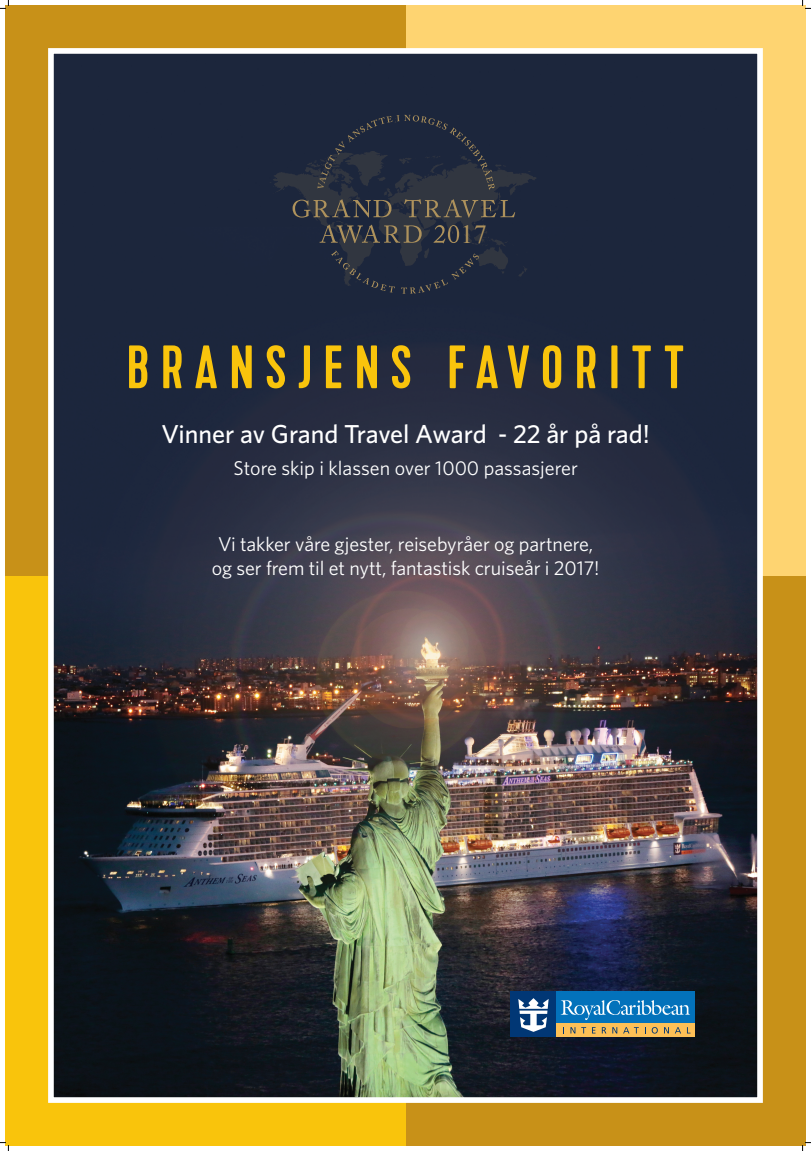
<style>
.page{position:relative;width:811px;height:1151px;background:#fff}
.page>*{position:absolute;margin:0;border:0;box-sizing:border-box;transform-origin:0 0}
.t1{font:61.08px "Kapra";letter-spacing:.2em;color:#f9c40c}
.t2{font:26.08px "Times New Roman";color:#ae925c}
.t3{font:500 26px "Whitney";letter-spacing:-.005em;color:#fff}
.t4{font:20px "Whitney";letter-spacing:-.005em;color:#fff}
</style>
<div class="page">
<div style="left:405px;top:575px;width:401px;height:571px;background:#c89118"></div>
<div style="left:5px;top:575px;width:400px;height:571px;background:#f9c40c"></div>
<div style="left:405px;top:5px;width:401px;height:570px;background:#fed471"></div>
<div style="left:5px;top:5px;width:400px;height:570px;background:#c89118"></div>
<img style="left:55px;top:55px;width:700px;height:1041px">
<div style="left:48px;top:48px;width:714px;height:1055px;border:6px solid #fff"></div>
<svg style="left:269px;top:118px;width:268px;height:168px;background:#20293c"></svg>
<svg style="left:331px;top:250px;width:64px;height:43px;background:#242c3d"></svg>
<svg style="left:401px;top:253px;width:78px;height:41px;background:#222a3d"></svg>
<svg style="left:317px;top:115px;width:177px;height:75px;background:#242c3d"></svg>
<svg style="left:292px;top:199px;width:99px;height:19px;background:#444344"></svg>
<svg style="left:404px;top:199px;width:111px;height:19px;background:#464544"></svg>
<svg style="left:319px;top:225px;width:102px;height:18px;background:#484645"></svg>
<svg style="left:433px;top:225px;width:26px;height:18px"></svg>
<div style="left:511px;top:991px;width:183px;height:46px;background:#0372bb"></div>
<div style="left:511px;top:991px;width:45px;height:46px;background:#013775"></div>
<div style="left:556px;top:1023px;width:138px;height:14px;background:#fdc056"></div>
<svg style="left:570px;top:1027px;width:5px;height:6px"></svg>
<svg style="left:581px;top:1027px;width:5px;height:6px"></svg>
<svg style="left:592px;top:1027px;width:3px;height:6px"></svg>
<svg style="left:601px;top:1027px;width:5px;height:6px"></svg>
<svg style="left:612px;top:1027px;width:5px;height:6px"></svg>
<svg style="left:623px;top:1027px;width:15px;height:6px"></svg>
<svg style="left:651px;top:1027px;width:6px;height:6px"></svg>
<svg style="left:664px;top:1027px;width:17px;height:6px"></svg>
<svg style="left:518px;top:998px;width:30px;height:34px"></svg>
<svg style="left:560px;top:1000px;width:130px;height:20px"></svg>
<svg style="left:0;top:0;width:9px;height:9px"></svg>
<svg style="left:0;top:1142px;width:9px;height:9px"></svg>
<svg style="left:802px;top:0;width:8px;height:9px"></svg>
<svg style="left:802px;top:1142px;width:8px;height:9px"></svg>
<p class="t2" style="left:460px;top:216px;width:28px">17</p>
<p class="t1" style="left:127px;top:332px;width:558px">BRANSJENS FAVORITT</p>
<p class="t3" style="left:161px;top:418px;width:490px">Vinner av Grand Travel Award - 22 år på rad!</p>
<p class="t4" style="left:233px;top:456px;width:346px">Store skip i klassen over 1000 passasjerer</p>
<p class="t4" style="left:218px;top:532px;width:376px">Vi takker våre gjester, reisebyråer og partnere,</p>
<p class="t4" style="left:212px;top:556px;width:389px">og ser frem til et nytt, fantastisk cruiseår i 2017!</p>
</div>
